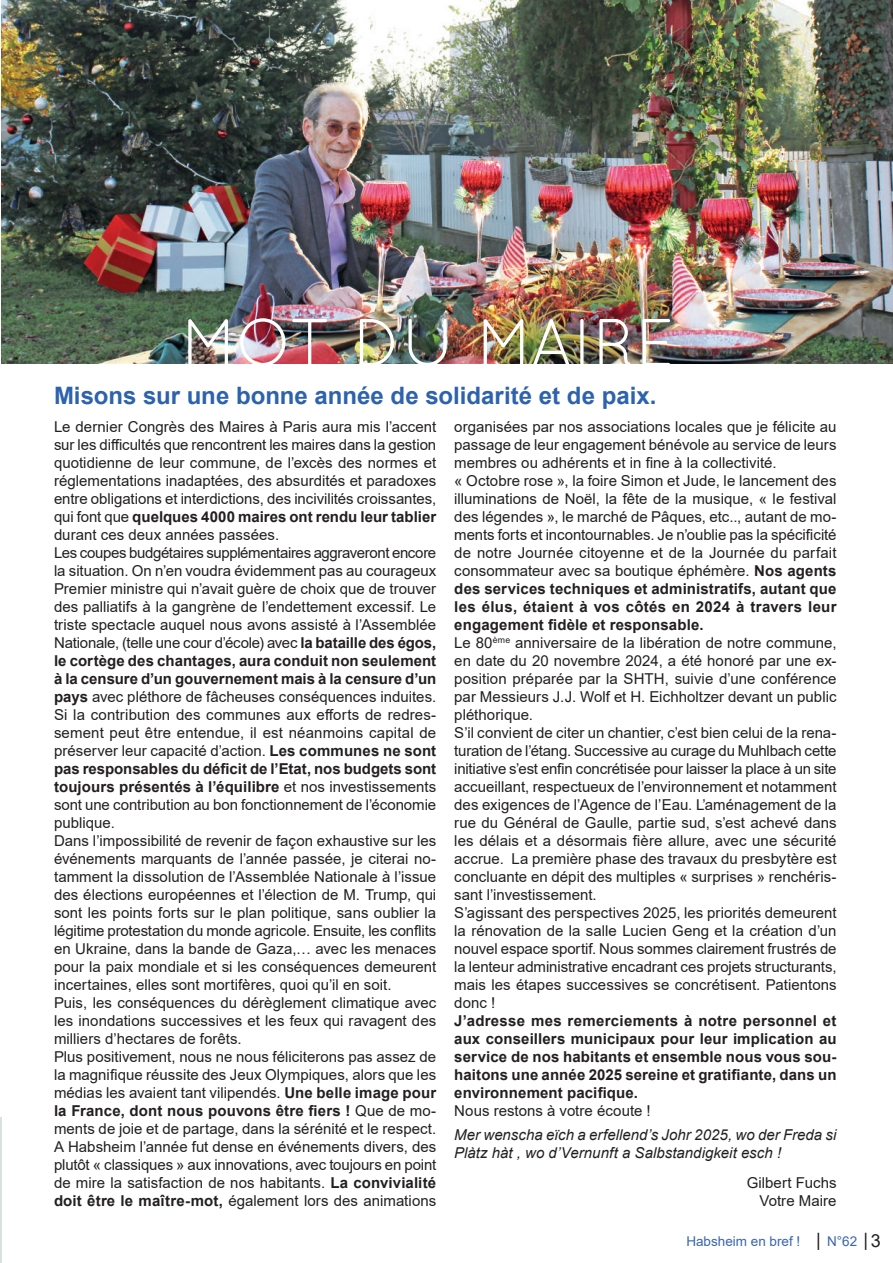
<style>
.page{position:relative;width:893px;height:1263px;background:#fff}
.page>*{position:absolute;margin:0;border:0;box-sizing:border-box;transform-origin:0 0}
.t1{font:67.5px "Quicksand";color:#fff}
.t2{font:700 24px "Arial";color:#2d62ae}
.t3{font:15px/18px "Arial";color:#231f20}
.t4{font:700 15px/18px "Arial";letter-spacing:.005em;color:#231f20;text-align:justify}
.t5{font:italic 15px/18px "Arial";color:#231f20}
.t6{font:13.5px "Arial";color:#3965b0}
.s1{font-weight:700}
.s2{font-size:18px;color:#231f20}
</style>
<div class="page">
<img style="left:1px;top:0;width:892px;height:364px">
<hr style="left:0;top:1117px;width:1px;height:146px;background:#c7d5d4">
<h1 class="t1" style="left:181px;top:304px;width:496px">MOT DU MAIRE</h1>
<h2 class="t2" style="left:54px;top:379px;width:604px">Misons sur une bonne année de solidarité et de paix.</h2>
<p class="t3" style="left:54px;top:418px;width:384px">Le dernier Congrès des Maires à Paris aura mis l’accent sur les difficultés que rencontrent les maires dans la gestion quotidienne de leur commune, de l’excès des normes et réglementations inadaptées, des absurdités et paradoxes entre obligations et interdictions, des incivilités croissantes, qui font que <span class="s1">quelques 4000 maires ont rendu leur tablier </span>durant ces deux années passées.<br>Les coupes budgétaires supplémentaires aggraveront encore la situation. On n’en voudra évidemment pas au courageux Premier ministre qui n’avait guère de choix que de trouver des palliatifs à la gangrène de l’endettement excessif. Le triste spectacle auquel nous avons assisté à l’Assemblée Nationale, (telle une cour d’école) avec <span class="s1">la bataille des égos, le cortège des chantages, aura conduit non seulement à la censure d’un gouvernement mais à la censure d’un pays</span> avec pléthore de fâcheuses conséquences induites.<br>Si la contribution des communes aux efforts de redres&shy;sement peut être entendue, il est néanmoins capital de préserver leur capacité d’action. <span class="s1">Les communes ne sont pas responsables du déficit de l’Etat, nos budgets sont toujours présentés à l’équilibre</span> et nos investissements sont une contribution au bon fonctionnement de l’économie publique.<br>Dans l’impossibilité de revenir de façon exhaustive sur les événements marquants de l’année passée, je citerai no&shy;tamment la dissolution de l’Assemblée Nationale à l’issue des élections européennes et l’élection de M. Trump, qui sont les points forts sur le plan politique, sans oublier la légitime protestation du monde agricole. Ensuite, les conflits en Ukraine, dans la bande de Gaza,… avec les menaces pour la paix mondiale et si les conséquences demeurent incertaines, elles sont mortifères, quoi qu’il en soit.<br>Puis, les conséquences du dérèglement climatique avec les inondations successives et les feux qui ravagent des milliers d’hectares de forêts.<br>Plus positivement, nous ne nous féliciterons pas assez de la magnifique réussite des Jeux Olympiques, alors que les médias les avaient tant vilipendés. <span class="s1">Une belle image pour la France, dont nous pouvons être fiers !</span> Que de mo&shy;ments de joie et de partage, dans la sérénité et le respect.<br>A Habsheim l’année fut dense en événements divers, des plutôt « classiques » aux innovations, avec toujours en point de mire la satisfaction de nos habitants. <span class="s1">La convivialité doit être le maître-mot,</span> également lors des animations</p>
<p class="t3" style="left:454px;top:418px;width:384px">organisées par nos associations locales que je félicite au passage de leur engagement bénévole au service de leurs membres ou adhérents et in fine à la collectivité.<br>« Octobre rose », la foire Simon et Jude, le lancement des illuminations de Noël, la fête de la musique, « le festival des légendes », le marché de Pâques, etc.., autant de mo&shy;ments forts et incontournables. Je n’oublie pas la spécificité de notre Journée citoyenne et de la Journée du parfait consommateur avec sa boutique éphémère. <span class="s1">Nos agents des services techniques et administratifs, autant que les élus, étaient à vos côtés en 2024 à travers leur engagement fidèle et responsable.<br></span>Le 80<sup>ème</sup> anniversaire de la libération de notre commune, en date du 20 novembre 2024, a été honoré par une ex&shy;position préparée par la SHTH, suivie d’une conférence par Messieurs J.J. Wolf et H. Eichholtzer devant un public pléthorique.<br>S’il convient de citer un chantier, c’est bien celui de la rena&shy;turation de l’étang. Successive au curage du Muhlbach cette initiative s’est enfin concrétisée pour laisser la place à un site accueillant, respectueux de l’environnement et notamment des exigences de l’Agence de l’Eau. L’aménagement de la rue du Général de Gaulle, partie sud, s’est achevé dans les délais et a désormais fière allure, avec une sécurité accrue. La première phase des travaux du presbytère est concluante en dépit des multiples « surprises » renchéris&shy;sant l’investissement.<br>S’agissant des perspectives 2025, les priorités demeurent la rénovation de la salle Lucien Geng et la création d’un nouvel espace sportif. Nous sommes clairement frustrés de la lenteur administrative encadrant ces projets structurants, mais les étapes successives se concrétisent. Patientons donc !</p>
<p class="t4" style="left:454px;top:1012px;width:384px">J’adresse mes remerciements à notre personnel et aux conseillers municipaux pour leur implication au service de nos habitants et ensemble nous vous sou&shy;haitons une année 2025 sereine et gratifiante, dans un environnement pacifique.</p>
<p class="t3" style="left:454px;top:1102px;width:198px">Nous restons à votre écoute !</p>
<p class="t5" style="left:454px;top:1126px;width:384px">Mer wenscha eïch a erfellend’s Johr 2025, wo der Freda si<br>Plàtz hàt , wo d’Vernunft a Salbstandigkeit esch !</p>
<p class="t3" style="left:747px;top:1174px;width:91px;text-align:right">Gilbert Fuchs<br>Votre Maire</p>
<p class="t6" style="left:686px;top:1232px;width:196px">Habsheim en bref ! <span class="s2">|</span> N°62 <span class="s2">| 3</span></p>
</div>
